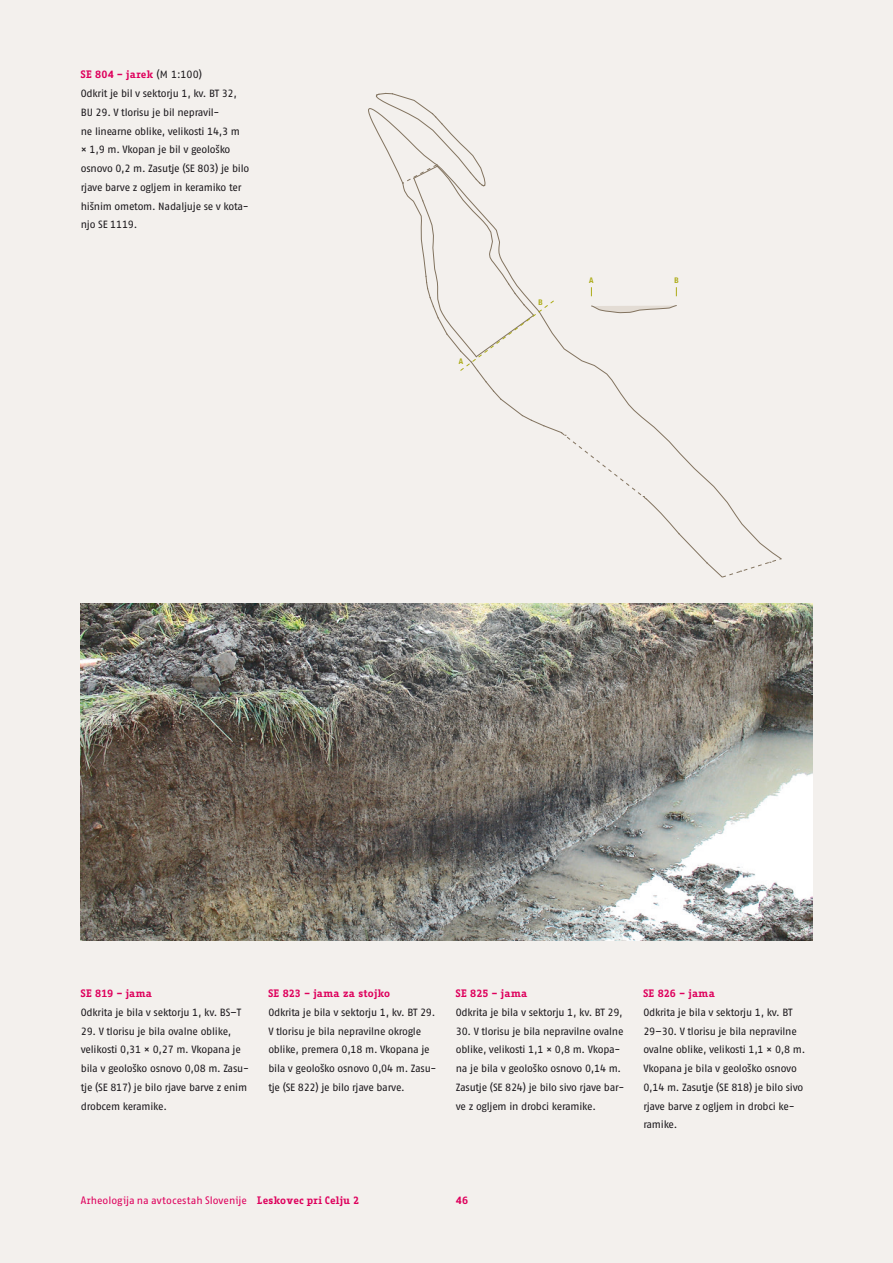
<style>
.page{position:relative;width:893px;height:1263px;background:#f3f0ed}
.page>*{position:absolute;margin:0;border:0;box-sizing:border-box;transform-origin:0 0}
.t1{font:10.5px/18.8px "Fago No Regular CE Tf";letter-spacing:-.02em;color:#1b181c}
.t2{font:700 10.5px "Fago Office Serif CE";letter-spacing:.02em;color:#de005c}
.t3{font:10.5px "Fago Office Sans CE";color:#de005c}
.t4{font:7.95px "Fago No Bold CE Tf";color:#acab17}
.s1{font-family:"Fago No Regular CE Tf";font-weight:400;color:#1b181c}
.s2{font-family:"Fago Office Serif CE";font-weight:700}
</style>
<div class="page">
<svg style="left:368px;top:93px;width:414px;height:485px"></svg>
<img style="left:81px;top:603px;width:731px;height:338px">
<p class="t2" style="left:81px;top:68px;width:123px">SE 804 – jarek <span class="s1">(M 1:100)</span></p>
<p class="t1" style="left:81px;top:84px;width:170px">Odkrit je bil v sektorju 1, kv. BT 32,<br>BU 29. V tlorisu je bil nepravil-<br>ne linearne oblike, velikosti 14,3 m<br>× 1,9 m. Vkopan je bil v geološko osnovo 0,2 m. Zasutje (SE 803) je bilo rjave barve z ogljem in keramiko ter hišnim ometom. Nadaljuje se v kota&shy;njo SE 1119.</p>
<p class="t4" style="left:459px;top:356px;width:6px">A</p>
<p class="t4" style="left:538px;top:297px;width:6px">B</p>
<p class="t4" style="left:589px;top:275px;width:6px">A</p>
<p class="t4" style="left:674px;top:275px;width:6px">B</p>
<p class="t2" style="left:81px;top:987px;width:73px">SE 819 – jama</p>
<p class="t1" style="left:81px;top:1002px;width:162px">Odkrita je bila v sektorju 1, kv. BS–T</p>
<p class="t1" style="left:81px;top:1021px;width:170px">29. V tlorisu je bila ovalne oblike, velikosti 0,31 × 0,27 m. Vkopana je bila v geološko osnovo 0,08 m. Zasu&shy;tje (SE 817) je bilo rjave barve z enim drobcem keramike.</p>
<p class="t2" style="left:268px;top:987px;width:123px">SE 823 – jama za stojko</p>
<p class="t1" style="left:268px;top:1002px;width:170px">Odkrita je bila v sektorju 1, kv. BT 29.<br>V tlorisu je bila nepravilne okrogle oblike, premera 0,18 m. Vkopana je bila v geološko osnovo 0,04 m. Zasu&shy;tje (SE 822) je bilo rjave barve.</p>
<p class="t2" style="left:456px;top:987px;width:73px">SE 825 – jama</p>
<p class="t1" style="left:456px;top:1002px;width:168px">Odkrita je bila v sektorju 1, kv. BT 29,</p>
<p class="t1" style="left:456px;top:1021px;width:170px">30. V tlorisu je bila nepravilne ovalne oblike, velikosti 1,1 × 0,8 m. Vkopa&shy;na je bila v geološko osnovo 0,14 m.<br>Zasutje (SE 824) je bilo sivo rjave bar&shy;ve z ogljem in drobci keramike.</p>
<p class="t2" style="left:643px;top:987px;width:73px">SE 826 – jama</p>
<p class="t1" style="left:643px;top:1002px;width:163px">Odkrita je bila v sektorju 1, kv. BT<br>29–30. V tlorisu je bila nepravilne ovalne oblike, velikosti 1,1 × 0,8 m.<br>Vkopana je bila v geološko osnovo<br>0,14 m. Zasutje (SE 818) je bilo sivo rjave barve z ogljem in drobci ke&shy;ramike.</p>
<p class="t3" style="left:81px;top:1194px;width:280px">Arheologija na avtocestah Slovenije <span class="s2">Leskovec pri Celju 2</span></p>
<p class="t2" style="left:456px;top:1193px;width:14px">46</p>
</div>
